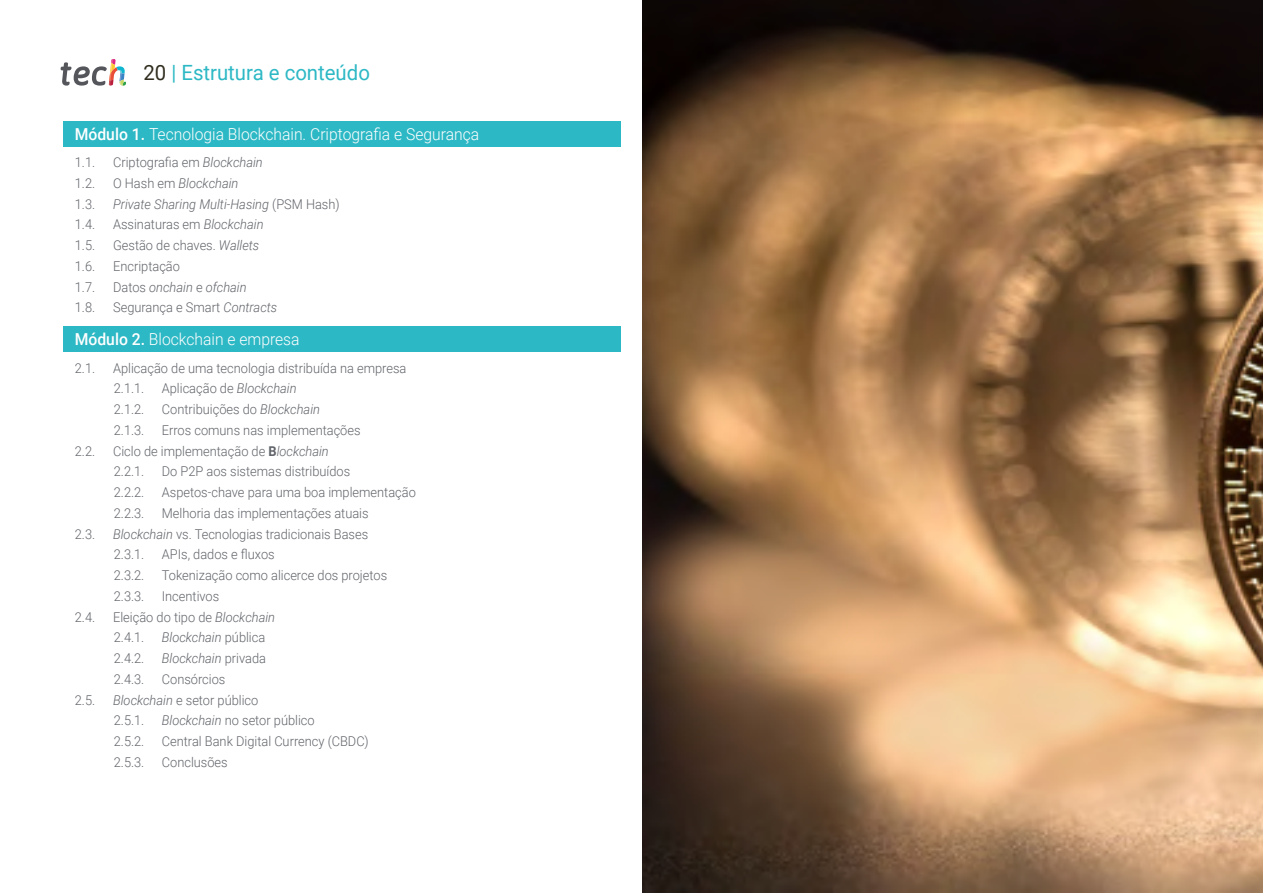
<style>
.page{position:relative;width:1263px;height:893px;background:#fff}
.page>*{position:absolute;margin:0;border:0;box-sizing:border-box;transform-origin:0 0}
.t1{font:21px "Roboto";color:#2db8c5}
.t2{font:300 16.5px "Roboto";color:#fff;scale:.95 1}
.t3{font:300 13.5px/20.7px "Roboto";color:#61646a;scale:.95 1}
.t4{font:italic 300 13.5px "Roboto";color:#61646a;scale:.95 1}
.s1{color:#312e20}
.s2{font-weight:500}
.s3{font-style:italic}
.s4{font-style:normal}
.s5{font-weight:700}
</style>
<div class="page">
<img style="left:642px;top:0;width:621px;height:893px">
<div style="left:64px;top:121px;width:557px;height:25px;background:#2db8c5"></div>
<div style="left:64px;top:327px;width:557px;height:25px;background:#2db8c5"></div>
<svg style="left:61px;top:59px;width:65px;height:27px"></svg>
<h1 class="t1" style="left:144px;top:57px;width:228px"><span class="s1">20</span> | Estrutura e conteúdo</h1>
<p class="t2" style="left:75px;top:123px;width:427px"><span class="s2">Módulo 1.</span> Tecnologia Blockchain. Criptografia e Segurança</p>
<p class="t3" style="left:75px;top:151px;width:23px">1.1.</p>
<p class="t3" style="left:113px;top:151px;width:159px">Criptografia em <span class="s3">Blockchain</span></p>
<p class="t3" style="left:75px;top:172px;width:23px">1.2.</p>
<p class="t4" style="left:113px;top:174px;width:133px"><span class="s4">O Hash em</span> Blockchain</p>
<p class="t3" style="left:75px;top:193px;width:23px">1.3.</p>
<p class="t4" style="left:113px;top:194px;width:240px">Private Sharing Multi-Hasing <span class="s4">(PSM Hash)</span></p>
<p class="t3" style="left:75px;top:214px;width:23px">1.4.</p>
<p class="t3" style="left:113px;top:214px;width:160px">Assinaturas em <span class="s3">Blockchain</span></p>
<p class="t3" style="left:75px;top:234px;width:23px">1.5.</p>
<p class="t3" style="left:113px;top:234px;width:155px">Gestão de chaves. <span class="s3">Wallets</span></p>
<p class="t3" style="left:75px;top:255px;width:23px">1.6.</p>
<p class="t3" style="left:113px;top:255px;width:72px">Encriptação</p>
<p class="t3" style="left:75px;top:276px;width:23px">1.7.</p>
<p class="t4" style="left:113px;top:277px;width:142px"><span class="s4">Datos</span> onchain <span class="s4">e</span> ofchain</p>
<p class="t3" style="left:75px;top:297px;width:23px">1.8.</p>
<p class="t3" style="left:113px;top:297px;width:174px">Segurança e Smart <span class="s3">Contracts</span></p>
<p class="t2" style="left:75px;top:328px;width:238px"><span class="s2">Módulo 2.</span> Blockchain e empresa</p>
<p class="t3" style="left:75px;top:357px;width:23px">2.1.</p>
<p class="t3" style="left:113px;top:357px;width:310px">Aplicação de uma tecnologia distribuída na empresa<br>2.1.1.</p>
<p class="t3" style="left:162px;top:378px;width:143px">Aplicação de <span class="s3">Blockchain</span></p>
<p class="t3" style="left:114px;top:398px;width:34px">2.1.2.</p>
<p class="t3" style="left:162px;top:398px;width:168px">Contribuições do <span class="s3">Blockchain</span></p>
<p class="t3" style="left:114px;top:419px;width:34px">2.1.3.</p>
<p class="t3" style="left:162px;top:419px;width:211px">Erros comuns nas implementações</p>
<p class="t3" style="left:75px;top:440px;width:23px">2.2.</p>
<p class="t3" style="left:113px;top:440px;width:229px">Ciclo de implementação de <span class="s5">B</span><span class="s3">lockchain<br></span>2.2.1.</p>
<p class="t3" style="left:162px;top:461px;width:200px">Do P2P aos sistemas distribuídos</p>
<p class="t3" style="left:114px;top:481px;width:34px">2.2.2.</p>
<p class="t3" style="left:162px;top:481px;width:269px">Aspetos-chave para uma boa implementação</p>
<p class="t3" style="left:114px;top:502px;width:34px">2.2.3.</p>
<p class="t3" style="left:162px;top:502px;width:219px">Melhoria das implementações atuais</p>
<p class="t3" style="left:75px;top:523px;width:23px">2.3.</p>
<p class="t3" style="left:113px;top:523px;width:270px"><span class="s3">Blockchain</span> vs. Tecnologias tradicionais Bases<br>2.3.1.</p>
<p class="t3" style="left:162px;top:544px;width:120px">APIs, dados e fluxos</p>
<p class="t3" style="left:114px;top:564px;width:34px">2.3.2.</p>
<p class="t3" style="left:162px;top:564px;width:239px">Tokenização como alicerce dos projetos</p>
<p class="t3" style="left:114px;top:585px;width:34px">2.3.3.</p>
<p class="t3" style="left:162px;top:585px;width:62px">Incentivos</p>
<p class="t3" style="left:75px;top:606px;width:23px">2.4.</p>
<p class="t3" style="left:113px;top:606px;width:172px">Eleição do tipo de <span class="s3">Blockchain<br></span>2.4.1.</p>
<p class="t4" style="left:162px;top:628px;width:110px">Blockchain <span class="s4">pública</span></p>
<p class="t3" style="left:114px;top:647px;width:34px">2.4.2.</p>
<p class="t4" style="left:162px;top:649px;width:111px">Blockchain <span class="s4">privada</span></p>
<p class="t3" style="left:114px;top:668px;width:34px">2.4.3.</p>
<p class="t3" style="left:162px;top:668px;width:68px">Consórcios</p>
<p class="t3" style="left:75px;top:689px;width:23px">2.5.</p>
<p class="t3" style="left:113px;top:689px;width:154px"><span class="s3">Blockchain</span> e setor público<br>2.5.1.</p>
<p class="t3" style="left:162px;top:710px;width:162px"><span class="s3">Blockchain</span> no setor público</p>
<p class="t3" style="left:114px;top:730px;width:34px">2.5.2.</p>
<p class="t3" style="left:162px;top:730px;width:219px">Central Bank Digital Currency (CBDC)</p>
<p class="t3" style="left:114px;top:751px;width:34px">2.5.3.</p>
<p class="t3" style="left:162px;top:751px;width:71px">Conclusões</p>
</div>
